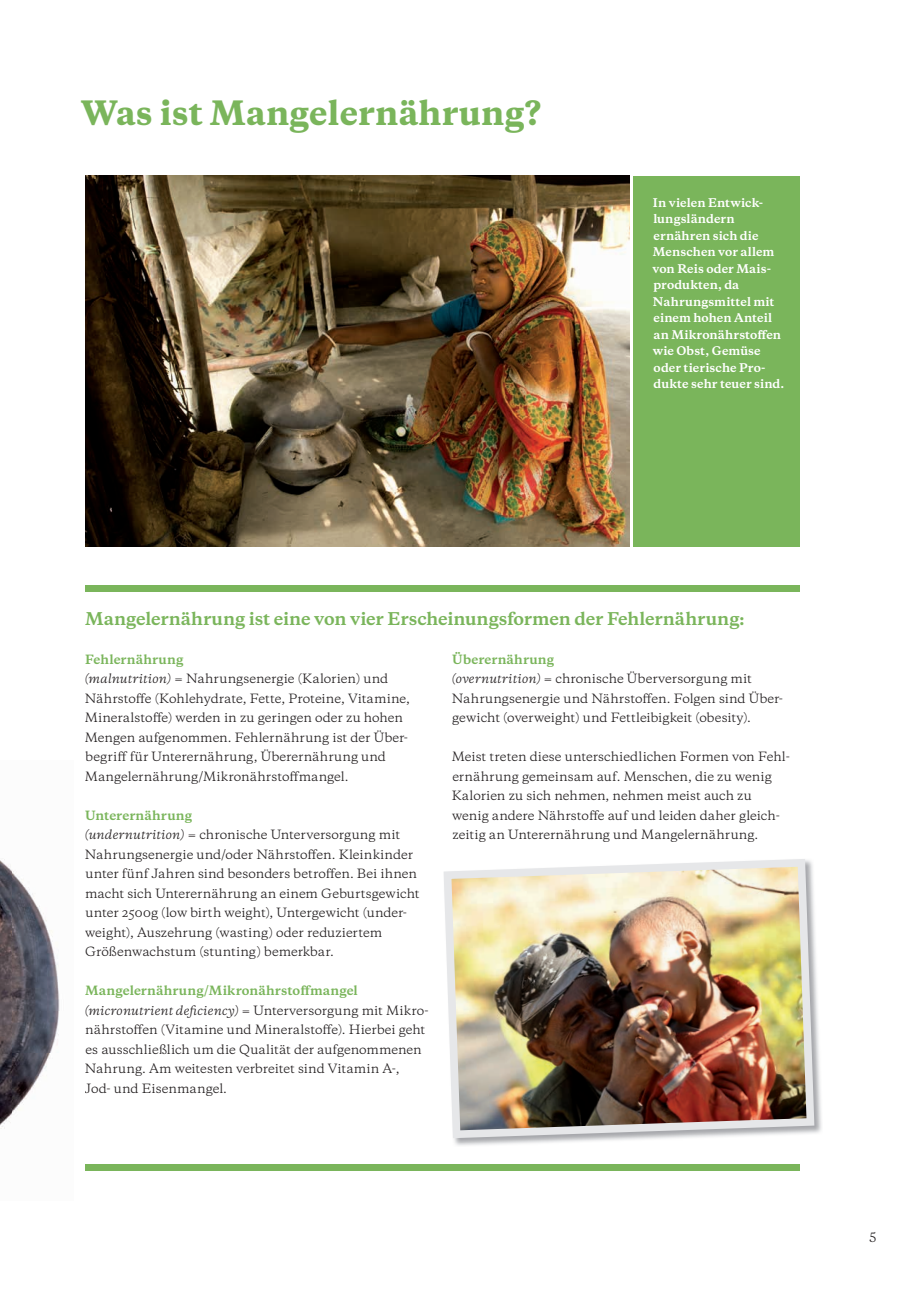
<style>
.page{position:relative;width:919px;height:1289px;background:#fff}
.page>*{position:absolute;margin:0;border:0;box-sizing:border-box;transform-origin:0 0}
.t1{font:800 31.5px "Galaxie Copernicus";letter-spacing:.01em;color:#7ab55b}
.t2{font:700 16.5px "Galaxie Copernicus";letter-spacing:-.005em;color:#7ab55b}
.t3{font:12px/19.5px "Galaxie Copernicus";color:#231f20}
.t4{font:700 11.25px/16.5px "Galaxie Copernicus";letter-spacing:.005em;color:#fff}
.s1{font-weight:700;color:#7ab55b}
.s2{font-style:italic}
</style>
<div class="page">
<div style="left:85px;top:585px;width:714px;height:6px;background:#7ab55b"></div>
<div style="left:85px;top:1164px;width:714px;height:6px;background:#7ab55b"></div>
<div style="left:633px;top:176px;width:166px;height:370px;background:#7ab55b"></div>
<img style="left:85px;top:176px;width:544px;height:370px">
<img style="left:453px;top:919px;width:369px;height:227px">
<img style="left:443px;top:859px;width:371px;height:279px">
<img style="left:0;top:859px;width:60px;height:270px">
<h1 class="t1" style="left:81px;top:92px;width:461px">Was ist Mangelernährung?</h1>
<p class="t4" style="left:652px;top:194px;width:133px">In vielen Entwick&shy;lungsländern ernähren sich die<br>Menschen vor allem von Reis oder Mais&shy;produkten, da<br>Nahrungsmittel mit einem hohen Anteil an Mikronährstoffen wie Obst, Gemüse oder tierische Pro&shy;dukte sehr teuer sind.</p>
<h2 class="t2" style="left:85px;top:607px;width:661px">Mangelernährung ist eine von vier Erscheinungsformen der Fehlernährung:</h2>
<p class="t3" style="left:85px;top:649px;width:327px"><span class="s1">Fehlernährung<br></span><span class="s2">(malnutrition)</span> = Nahrungsenergie (Kalorien) und Nährstoffe (Kohlehydrate, Fette, Proteine, Vitamine, Mineralstoffe) werden in zu geringen oder zu hohen Mengen aufgenommen. Fehlernährung ist der Über&shy;begriff für Unterernährung, Überernährung und Mangelernährung/Mikronährstoffmangel.</p>
<p class="t3" style="left:85px;top:805px;width:336px"><span class="s1">Unterernährung<br></span><span class="s2">(undernutrition)</span> = chronische Unterversorgung mit Nahrungsenergie und/oder Nährstoffen. Kleinkinder unter fünf Jahren sind besonders betroffen. Bei ihnen macht sich Unterernährung an einem Geburtsgewicht unter 2500g (low birth weight), Untergewicht (under&shy;weight), Auszehrung (wasting) oder reduziertem Größenwachstum (stunting) bemerkbar.</p>
<p class="t3" style="left:85px;top:981px;width:345px"><span class="s1">Mangelernährung/Mikronährstoffmangel </span><span class="s2">(micronutrient deficiency)</span> = Unterversorgung mit Mikro&shy;nährstoffen (Vitamine und Mineralstoffe). Hierbei geht es ausschließlich um die Qualität der aufgenommenen Nahrung. Am weitesten verbreitet sind Vitamin A-,<br>Jod- und Eisenmangel.</p>
<p class="t3" style="left:451px;top:649px;width:333px"><span class="s1">Überernährung<br></span><span class="s2">(overnutrition)</span> = chronische Überversorgung mit Nahrungsenergie und Nährstoffen. Folgen sind Über&shy;gewicht (overweight) und Fettleibigkeit (obesity).</p>
<p class="t3" style="left:451px;top:747px;width:339px">Meist treten diese unterschiedlichen Formen von Fehl&shy;ernährung gemeinsam auf. Menschen, die zu wenig Kalorien zu sich nehmen, nehmen meist auch zu wenig andere Nährstoffe auf und leiden daher gleich&shy;zeitig an Unterernährung und Mangelernährung.</p>
<p class="t3" style="left:869px;top:1227px;width:8px">5</p>
</div>
